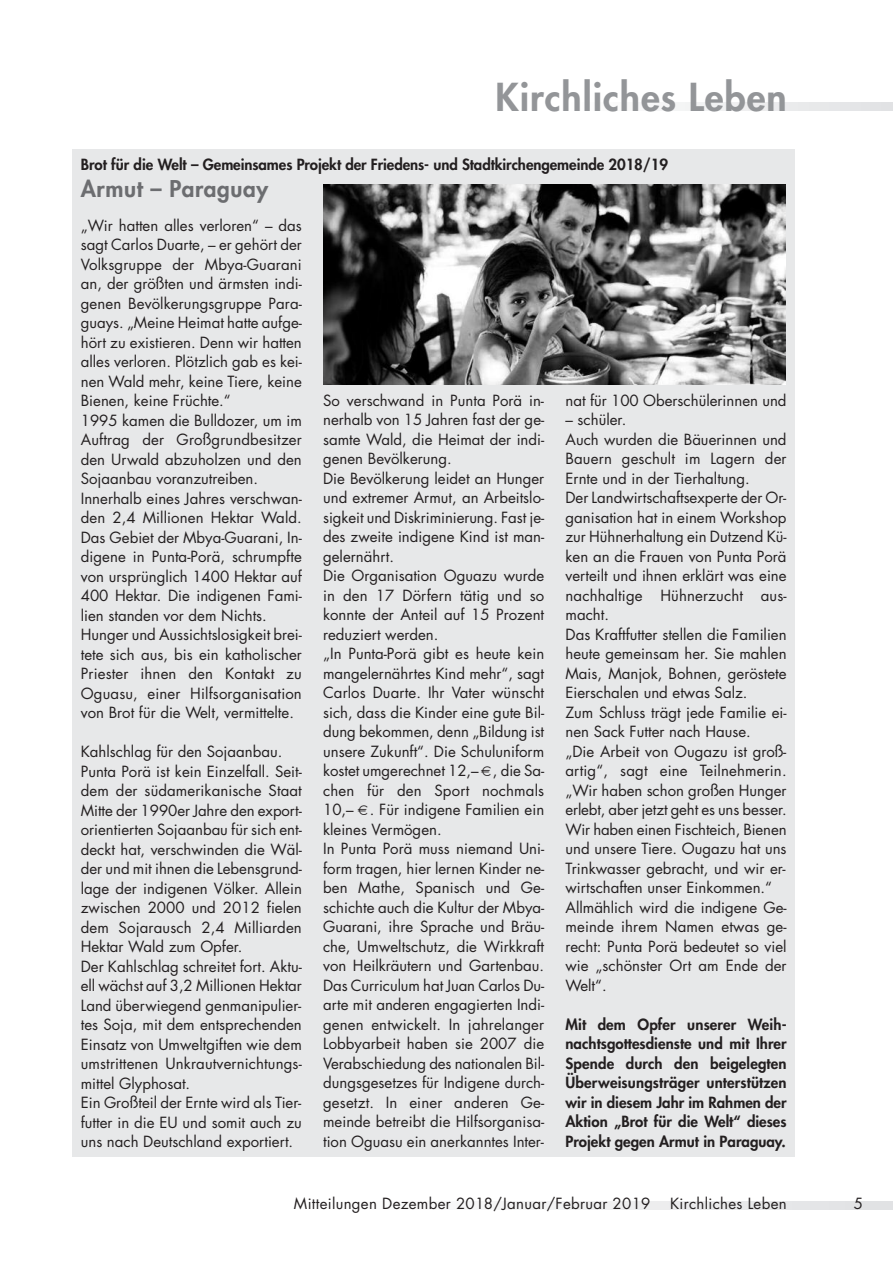
<style>
.page{position:relative;width:893px;height:1263px;background:#fff}
.page>*{position:absolute;margin:0;border:0;box-sizing:border-box;transform-origin:0 0}
.t1{font:800 37.5px "Futura";letter-spacing:.025em;color:#939598}
.t2{font:800 22.5px "Futura";letter-spacing:.025em;color:#6c6d70}
.t3{font:15px/19.5px "Futura";color:#231f20}
.t4{font:800 15px/19.5px "Futura";letter-spacing:-.005em;color:#231f20;text-align:justify}
.t5{font:15px "Futura";letter-spacing:.02em;color:#231f20}
</style>
<div class="page">
<div style="left:72px;top:149px;width:723px;height:1008px;background:#e7e8e9"></div>
<svg style="left:675px;top:102px;width:218px;height:9px"></svg>
<svg style="left:511px;top:1201px;width:382px;height:9px"></svg>
<img style="left:323px;top:184px;width:463px;height:200px">
<h1 class="t1" style="left:496px;top:79px;width:293px">Kirchliches Leben</h1>
<p class="t4" style="left:81px;top:156px;width:589px">Brot für die Welt – Gemeinsames Projekt der Friedens- und Stadtkirchengemeinde 2018/19</p>
<h2 class="t2" style="left:81px;top:178px;width:189px">Armut – Paraguay</h2>
<p class="t3" style="left:81px;top:217px;width:223px">„Wir hatten alles verloren“ – das sagt Carlos Duarte, – er gehört der<br>Volksgruppe der Mbya-Guarani an, der größten und ärmsten indi&shy;genen Bevölkerungsgruppe Para&shy;guays. „Meine Heimat hatte aufge&shy;hört zu existieren. Denn wir hatten alles verloren. Plötzlich gab es kei&shy;nen Wald mehr, keine Tiere, keine<br>Bienen, keine Früchte.“<br>1995 kamen die Bulldozer, um im<br>Auftrag der Großgrundbesitzer den Urwald abzuholzen und den<br>Sojaanbau voranzutreiben.<br>Innerhalb eines Jahres verschwan&shy;den 2,4 Millionen Hektar Wald.<br>Das Gebiet der Mbya-Guarani, In&shy;digene in Punta-Porä, schrumpfte von ursprünglich 1400 Hektar auf<br>400 Hektar. Die indigenen Fami&shy;lien standen vor dem Nichts.<br>Hunger und Aussichtslosigkeit brei&shy;tete sich aus, bis ein katholischer<br>Priester ihnen den Kontakt zu<br>Oguasu, einer Hilfsorganisation von Brot für die Welt, vermittelte.</p>
<p class="t3" style="left:81px;top:743px;width:223px">Kahlschlag für den Sojaanbau.<br>Punta Porä ist kein Einzelfall. Seit&shy;dem der südamerikanische Staat<br>Mitte der 1990er Jahre den export&shy;orientierten Sojaanbau für sich ent&shy;deckt hat, verschwinden die Wäl&shy;der und mit ihnen die Lebensgrund&shy;lage der indigenen Völker. Allein zwischen 2000 und 2012 fielen dem Sojarausch 2,4 Milliarden<br>Hektar Wald zum Opfer.<br>Der Kahlschlag schreitet fort. Aktu&shy;ell wächst auf 3,2 Millionen Hektar<br>Land überwiegend genmanipulier&shy;tes Soja, mit dem entsprechenden<br>Einsatz von Umweltgiften wie dem umstrittenen Unkrautvernichtungs&shy;mittel Glyphosat.<br>Ein Großteil der Ernte wird als Tier&shy;futter in die EU und somit auch zu uns nach Deutschland exportiert.</p>
<p class="t3" style="left:323px;top:392px;width:223px">So verschwand in Punta Porä in&shy;nerhalb von 15 Jahren fast der ge&shy;samte Wald, die Heimat der indi&shy;genen Bevölkerung.<br>Die Bevölkerung leidet an Hunger und extremer Armut, an Arbeitslo&shy;sigkeit und Diskriminierung. Fast je&shy;des zweite indigene Kind ist man&shy;gelernährt.<br>Die Organisation Oguazu wurde in den 17 Dörfern tätig und so konnte der Anteil auf 15 Prozent reduziert werden.<br>„In Punta-Porä gibt es heute kein mangelernährtes Kind mehr“, sagt<br>Carlos Duarte. Ihr Vater wünscht sich, dass die Kinder eine gute Bil&shy;dung bekommen, denn „Bildung ist unsere Zukunft“. Die Schuluniform kostet umgerechnet 12,– , die Sa&shy;chen für den Sport nochmals<br>10,– . Für indigene Familien ein kleines Vermögen.<br>In Punta Porä muss niemand Uni&shy;form tragen, hier lernen Kinder ne&shy;ben Mathe, Spanisch und Ge&shy;schichte auch die Kultur der Mbya-<br>Guarani, ihre Sprache und Bräu&shy;che, Umweltschutz, die Wirkkraft von Heilkräutern und Gartenbau.<br>Das Curriculum hat Juan Carlos Du&shy;arte mit anderen engagierten Indi&shy;genen entwickelt. In jahrelanger<br>Lobbyarbeit haben sie 2007 die<br>Verabschiedung des nationalen Bil&shy;dungsgesetzes für Indigene durch&shy;gesetzt. In einer anderen Ge&shy;meinde betreibt die Hilfsorganisa&shy;tion Oguasu ein anerkanntes Inter-</p>
<p class="t3" style="left:565px;top:392px;width:223px">nat für 100 Oberschülerinnen und</p>
<p class="t3" style="left:565px;top:411px;width:223px">– schüler.<br>Auch wurden die Bäuerinnen und<br>Bauern geschult im Lagern der<br>Ernte und in der Tierhaltung.<br>Der Landwirtschaftsexperte der Or&shy;ganisation hat in einem Workshop zur Hühnerhaltung ein Dutzend Kü&shy;ken an die Frauen von Punta Porä verteilt und ihnen erklärt was eine nachhaltige Hühnerzucht aus&shy;macht.<br>Das Kraftfutter stellen die Familien heute gemeinsam her. Sie mahlen<br>Mais, Manjok, Bohnen, geröstete<br>Eierschalen und etwas Salz.<br>Zum Schluss trägt jede Familie ei&shy;nen Sack Futter nach Hause.<br>„Die Arbeit von Ougazu ist groß&shy;artig“, sagt eine Teilnehmerin. „Wir haben schon großen Hunger erlebt, aber jetzt geht es uns besser.<br>Wir haben einen Fischteich, Bienen und unsere Tiere. Ougazu hat uns<br>Trinkwasser gebracht, und wir er&shy;wirtschaften unser Einkommen.“<br>Allmählich wird die indigene Ge&shy;meinde ihrem Namen etwas ge&shy;recht: Punta Porä bedeutet so viel wie „schönster Ort am Ende der<br>Welt“.</p>
<p class="t4" style="left:565px;top:1015px;width:223px">Mit dem Opfer unserer Weih&shy;nachtsgottesdienste und mit Ihrer Spende durch den beigelegten Überweisungsträger unterstützen wir in diesem Jahr im Rahmen der Aktion „Brot für die Welt“ dieses Projekt gegen Armut in Paraguay.</p>
<p class="t5" style="left:294px;top:1197px;width:358px">Mitteilungen Dezember 2018/Januar/Februar 2019</p>
<p class="t5" style="left:670px;top:1197px;width:118px">Kirchliches Leben</p>
<p class="t3" style="left:854px;top:1195px;width:11px">5</p>
</div>
